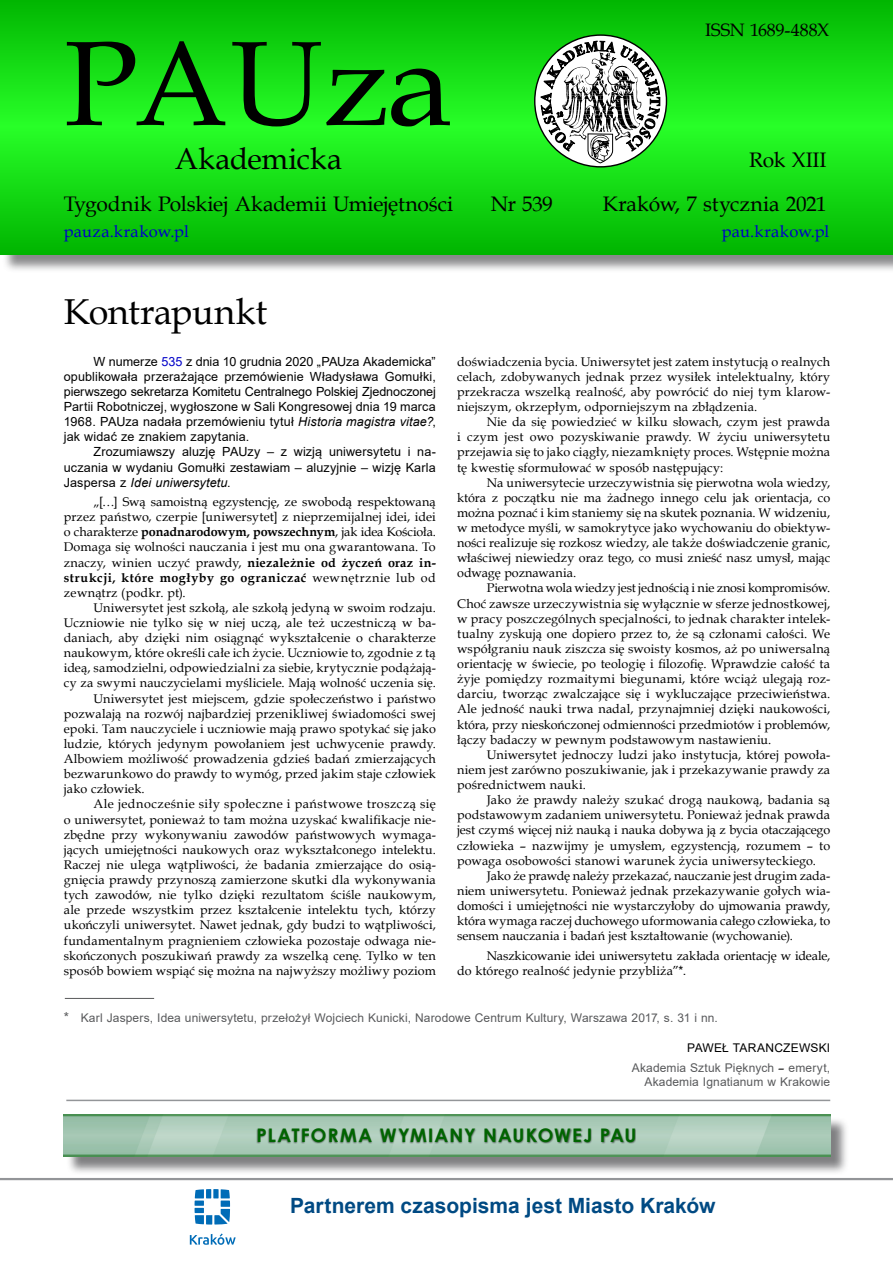
<style>
.page{position:relative;width:893px;height:1263px;background:#fff}
.page>*{position:absolute;margin:0;border:0;box-sizing:border-box;transform-origin:0 0}
.t1{font:120px "Book Antiqua";letter-spacing:-.01em;color:#000}
.t2{font:36px "Book Antiqua";letter-spacing:-.015em;color:#000}
.t3{font:30px "Book Antiqua";color:#000}
.t4{font:21px/44px "Book Antiqua";letter-spacing:-.005em;color:#000;text-align:right}
.t5{font:700 21px "Arial";color:#004a83}
.t6{font:700 18.75px "Century Gothic";letter-spacing:.06em;color:#006400}
.t7{font:18px "Book Antiqua";letter-spacing:-.005em;color:#000}
.t8{font:16.5px "Book Antiqua";letter-spacing:.015em;color:#0000c8}
.t9{font:12.6px/15.1px "Book Antiqua";letter-spacing:.01em;color:#000;text-align:justify}
.t10{font:12.6px/15.1px "Arial";letter-spacing:.01em;color:#000;text-align:justify}
.t11{font:12.6px "Book Antiqua";letter-spacing:.035em;color:#000}
.t12{font:12px/19.4px "Arial";letter-spacing:.01em;color:#58595b;text-align:right}
.s1{color:#0000c8}
.s2{font-style:italic}
.s3{font-weight:700}
.s4{font-family:"Arial"}
.s5{font-size:13.5px}
.s6{color:#000}
.s7{font-family:"Book Antiqua";font-size:12.6px;color:#000}
</style>
<div class="page">
<div style="left:2px;top:1px;width:891px;height:272px;background:#636466;opacity:.75"></div>
<svg style="left:0;top:0;width:893px;height:254px;background:#13d813"></svg>
<svg style="left:535px;top:35px;width:131px;height:132px"></svg>
<svg style="left:540px;top:32px;width:120px;height:131px"></svg>
<hr style="left:0;top:1178px;width:893px;height:2px;background:#939598">
<svg style="left:195px;top:1189px;width:35px;height:35px"></svg>
<svg style="left:190px;top:1233px;width:46px;height:12px"></svg>
<hr style="left:66px;top:1100px;width:764px;height:1px;background:#939598">
<hr style="left:65px;top:998px;width:89px;height:1px;background:#58595b">
<div style="left:66px;top:1117px;width:783px;height:58px;background:#565659;opacity:.75"></div>
<img style="left:64px;top:1116px;width:766px;height:38px">
<div style="left:256px;top:1128px;width:380px;height:16px;background:#000;opacity:.5"></div>
<hr style="left:64px;top:1114px;width:766px;height:2px;background:#006400">
<hr style="left:64px;top:1154px;width:766px;height:3px;background:#006400">
<h1 class="t1" style="left:64px;top:1px;width:390px">PAUza</h1>
<h3 class="t3" style="left:175px;top:138px;width:169px">Akademicka</h3>
<h3 class="t4" style="left:64px;top:182px;width:391px">Tygodnik Polskiej Akademii Umiejętności</h3>
<h3 class="t4" style="left:491px;top:181px;width:63px">Nr 539</h3>
<h3 class="t7" style="left:705px;top:18px;width:126px">ISSN 1689-488X</h3>
<h3 class="t4" style="left:603px;top:138px;width:225px">Rok XIII<br>Kraków, 7 stycznia 2021</h3>
<h3 class="t8" style="left:64px;top:220px;width:127px">pauza.krakow.pl</h3>
<h3 class="t8" style="left:722px;top:220px;width:109px">pau.krakow.pl</h3>
<h2 class="t2" style="left:64px;top:287px;width:205px">Kontrapunkt</h2>
<p class="t10" style="left:64px;top:354px;width:374px;text-indent:30px">W numerze <span class="s1">535</span> z dnia 10 grudnia 2020 „PAUza Akademicka” opublikowała przerażające przemówienie Władysława Gomułki, pierwszego sekretarza Komitetu Centralnego Polskiej Zjednoczonej Partii Robotniczej, wygłoszone w Sali Kongresowej dnia 19 marca 1968. PAUza nadała przemówieniu tytuł <span class="s2">Historia magistra vitae?</span>, jak widać ze znakiem zapytania.</p>
<p class="t10" style="left:64px;top:444px;width:374px;text-indent:30px">Zrozumiawszy aluzję PAUzy – z wizją uniwersytetu i na&shy;uczania w wydaniu Gomułki zestawiam – aluzyjnie – wizję Karla Jaspersa z <span class="s2">Idei uniwersytetu</span>.</p>
<p class="t9" style="left:64px;top:494px;width:374px;text-indent:30px">„[…] Swą samoistną egzystencję, ze swobodą respektowaną przez państwo, czerpie [uniwersytet] z nieprzemijalnej idei, idei o charakterze <span class="s3">ponadnarodowym, powszechnym</span>, jak idea Kościoła.<br>Domaga się wolności nauczania i jest mu ona gwarantowana. To znaczy, winien uczyć prawdy, <span class="s3">niezależnie od życzeń oraz in&shy;strukcji, które mogłyby go ograniczać</span> wewnętrznie lub od zewnątrz (podkr. pt).</p>
<p class="t9" style="left:94px;top:600px;width:344px">Uniwersytet jest szkołą, ale szkołą jedyną w swoim rodzaju.</p>
<p class="t9" style="left:64px;top:615px;width:374px">Uczniowie nie tylko się w niej uczą, ale też uczestniczą w ba-</p>
<p class="t9" style="left:64px;top:630px;width:374px">daniach, aby dzięki nim osiągnąć wykształcenie o charakterze</p>
<p class="t9" style="left:64px;top:645px;width:374px">naukowym, które określi całe ich życie. Uczniowie to, zgodnie z tą</p>
<p class="t9" style="left:64px;top:660px;width:374px">ideą, samodzielni, odpowiedzialni za siebie, krytycznie podążają-</p>
<p class="t9" style="left:64px;top:675px;width:374px">cy za swymi nauczycielami myśliciele. Mają wolność uczenia się.</p>
<p class="t9" style="left:94px;top:690px;width:344px">Uniwersytet jest miejscem, gdzie społeczeństwo i państwo</p>
<p class="t9" style="left:64px;top:705px;width:374px">pozwalają na rozwój najbardziej przenikliwej świadomości swej</p>
<p class="t9" style="left:64px;top:721px;width:374px">epoki. Tam nauczyciele i uczniowie mają prawo spotykać się jako</p>
<p class="t9" style="left:64px;top:736px;width:374px">ludzie, których jedynym powołaniem jest uchwycenie prawdy.</p>
<p class="t9" style="left:64px;top:751px;width:374px">Albowiem możliwość prowadzenia gdzieś badań zmierzających</p>
<p class="t9" style="left:64px;top:766px;width:374px">bezwarunkowo do prawdy to wymóg, przed jakim staje człowiek</p>
<p class="t9" style="left:64px;top:781px;width:82px">jako człowiek.</p>
<p class="t11" style="left:94px;top:795px;width:344px">Ale jednocześnie siły społeczne i państwowe troszczą się</p>
<p class="t9" style="left:64px;top:811px;width:374px">o uniwersytet, ponieważ to tam można uzyskać kwalifikacje nie-</p>
<p class="t9" style="left:64px;top:826px;width:374px">zbędne przy wykonywaniu zawodów państwowych wymaga-</p>
<p class="t9" style="left:64px;top:842px;width:374px">jących umiejętności naukowych oraz wykształconego intelektu.</p>
<p class="t9" style="left:64px;top:857px;width:374px">Raczej nie ulega wątpliwości, że badania zmierzające do osią-</p>
<p class="t9" style="left:64px;top:872px;width:374px">gnięcia prawdy przynoszą zamierzone skutki dla wykonywania</p>
<p class="t9" style="left:64px;top:887px;width:374px">tych zawodów, nie tylko dzięki rezultatom ściśle naukowym,</p>
<p class="t9" style="left:64px;top:902px;width:374px">ale przede wszystkim przez kształcenie intelektu tych, którzy</p>
<p class="t9" style="left:64px;top:917px;width:374px">ukończyli uniwersytet. Nawet jednak, gdy budzi to wątpliwości,</p>
<p class="t9" style="left:64px;top:932px;width:374px">fundamentalnym pragnieniem człowieka pozostaje odwaga nie-</p>
<p class="t9" style="left:64px;top:947px;width:374px">skończonych poszukiwań prawdy za wszelką cenę. Tylko w ten</p>
<p class="t9" style="left:64px;top:963px;width:374px">sposób bowiem wspiąć się można na najwyższy możliwy poziom</p>
<p class="t9" style="left:457px;top:353px;width:375px">doświadczenia bycia. Uniwersytet jest zatem instytucją o realnych celach, zdobywanych jednak przez wysiłek intelektualny, który przekracza wszelką realność, aby powrócić do niej tym klarow&shy;niejszym, okrzepłym, odporniejszym na zbłądzenia.</p>
<p class="t9" style="left:457px;top:414px;width:375px;text-indent:30px">Nie da się powiedzieć w kilku słowach, czym jest prawda i czym jest owo pozyskiwanie prawdy. W życiu uniwersytetu przejawia się to jako ciągły, niezamknięty proces. Wstępnie można tę kwestię sformułować w sposób następujący:</p>
<p class="t9" style="left:457px;top:474px;width:375px;text-indent:30px">Na uniwersytecie urzeczywistnia się pierwotna wola wiedzy, która z początku nie ma żadnego innego celu jak orientacja, co można poznać i kim staniemy się na skutek poznania. W widzeniu, w metodyce myśli, w samokrytyce jako wychowaniu do obiektyw&shy;ności realizuje się rozkosz wiedzy, ale także doświadczenie granic, właściwej niewiedzy oraz tego, co musi znieść nasz umysł, mając odwagę poznawania.</p>
<p class="t9" style="left:457px;top:580px;width:375px;text-indent:30px">Pierwotna wola wiedzy jest jednością i nie znosi kompromisów.<br>Choć zawsze urzeczywistnia się wyłącznie w sferze jednostkowej, w pracy poszczególnych specjalności, to jednak charakter intelek&shy;tualny zyskują one dopiero przez to, że są członami całości. We współgraniu nauk ziszcza się swoisty kosmos, aż po uniwersalną orientację w świecie, po teologię i filozofię. Wprawdzie całość ta żyje pomiędzy rozmaitymi biegunami, które wciąż ulegają roz&shy;darciu, tworząc zwalczające się i wykluczające przeciwieństwa.<br>Ale jedność nauki trwa nadal, przynajmniej dzięki naukowości, która, przy nieskończonej odmienności przedmiotów i problemów, łączy badaczy w pewnym podstawowym nastawieniu.</p>
<p class="t9" style="left:457px;top:747px;width:375px;text-indent:30px">Uniwersytet jednoczy ludzi jako instytucja, której powoła&shy;niem jest zarówno poszukiwanie, jak i przekazywanie prawdy za pośrednictwem nauki.</p>
<p class="t9" style="left:457px;top:792px;width:375px;text-indent:30px">Jako że prawdy należy szukać drogą naukową, badania są podstawowym zadaniem uniwersytetu. Ponieważ jednak prawda jest czymś więcej niż nauką i nauka dobywa ją z bycia otaczającego człowieka – nazwijmy je umysłem, egzystencją, rozumem – to powaga osobowości stanowi warunek życia uniwersyteckiego.</p>
<p class="t9" style="left:457px;top:868px;width:375px;text-indent:30px">Jako że prawdę należy przekazać, nauczanie jest drugim zada&shy;niem uniwersytetu. Ponieważ jednak przekazywanie gołych wia&shy;domości i umiejętności nie wystarczyłoby do ujmowania prawdy, która wymaga raczej duchowego uformowania całego człowieka, to sensem nauczania i badań jest kształtowanie (wychowanie).</p>
<p class="t9" style="left:457px;top:947px;width:375px;text-indent:30px">Naszkicowanie idei uniwersytetu zakłada orientację w ideale, do którego realność jedynie przybliża”<span class="s4">*.</span></p>
<p class="t12" style="left:64px;top:1008px;width:656px"><span class="s5">*</span> Karl Jaspers, Idea uniwersytetu, przełożył Wojciech Kunicki, Narodowe Centrum Kultury, Warszawa 2017, s. 31 i nn.</p>
<p class="t12" style="left:632px;top:1038px;width:200px"><span class="s6">PAWEŁ TARANCZEWSKI<br></span>Akademia Sztuk Pięknych <span class="s7">–</span> emeryt,</p>
<p class="t12" style="left:644px;top:1072px;width:187px">Akademia Ignatianum w Krakowie</p>
<h3 class="t6" style="left:257px;top:1121px;width:381px">PLATFORMA WYMIANY NAUKOWEJ PAU</h3>
<h3 class="t5" style="left:290px;top:1191px;width:427px">Partnerem czasopisma jest Miasto Kraków</h3>
</div>
